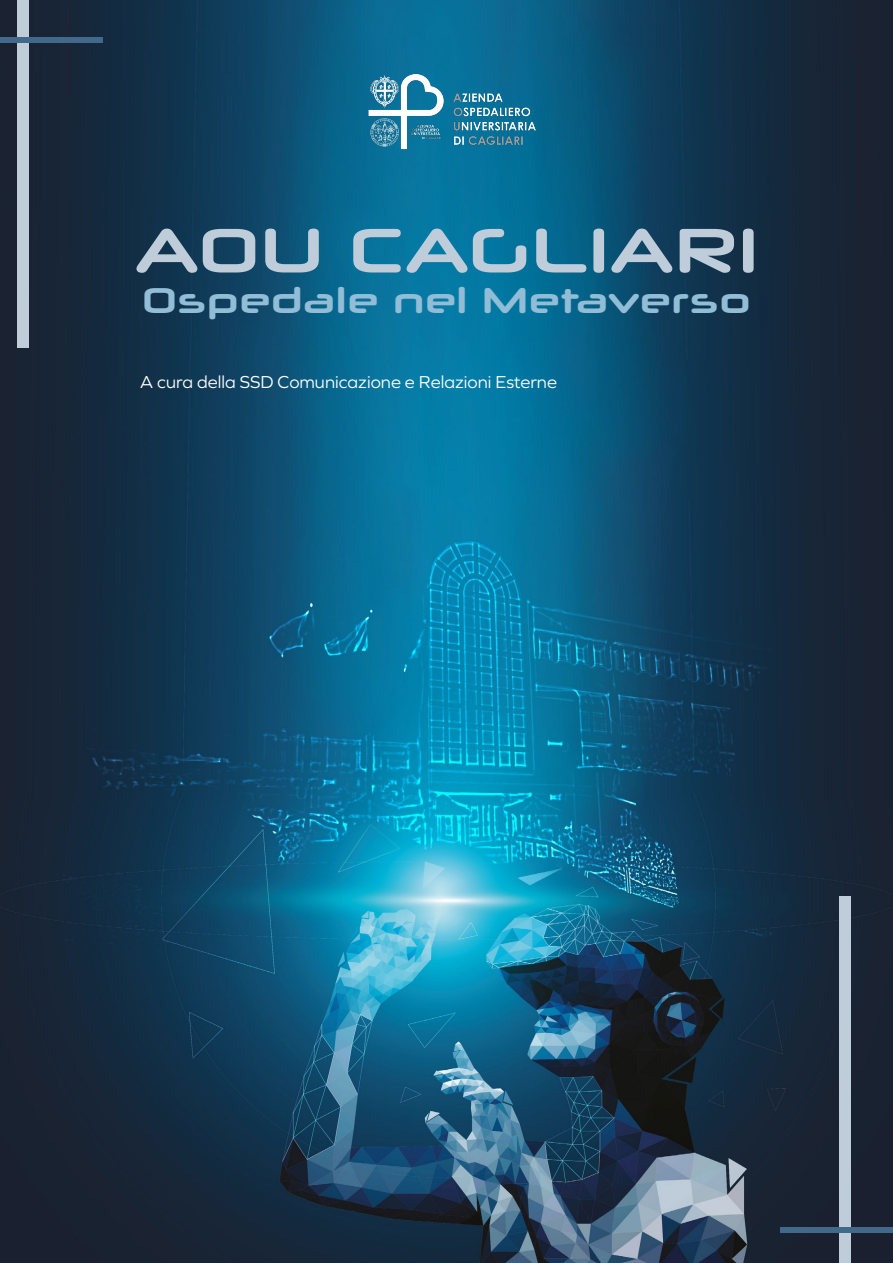
<style>
.page{position:relative;width:893px;height:1263px;background:#fff}
.page>*{position:absolute;margin:0;border:0;box-sizing:border-box;transform-origin:0 0}
.t1{font:700 63px "Neuropol X Rg";color:#bfcdda}
.t2{font:700 36px "Neuropol X Rg";color:#91bdd6}
.t3{font:18px "Graphie";color:#fff}
</style>
<div class="page">
<img style="left:0;top:0;width:893px;height:1263px">
<img style="left:346px;top:73px;width:198px;height:83px">
<div style="left:17px;top:0;width:11px;height:347px;background:#bfcdda"></div>
<div style="left:839px;top:896px;width:11px;height:367px;background:#bfcdda"></div>
<div style="left:0;top:37px;width:102px;height:6px;background:#42688c"></div>
<div style="left:780px;top:1227px;width:113px;height:6px;background:#42688c"></div>
<h1 class="t1" style="left:134px;top:199px;width:626px">AOU CAGLIARI</h1>
<h2 class="t2" style="left:142px;top:271px;width:611px">Ospedale nel Metaverso</h2>
<p class="t3" style="left:140px;top:371px;width:418px">A cura della SSD Comunicazione e Relazioni Esterne</p>
</div>
